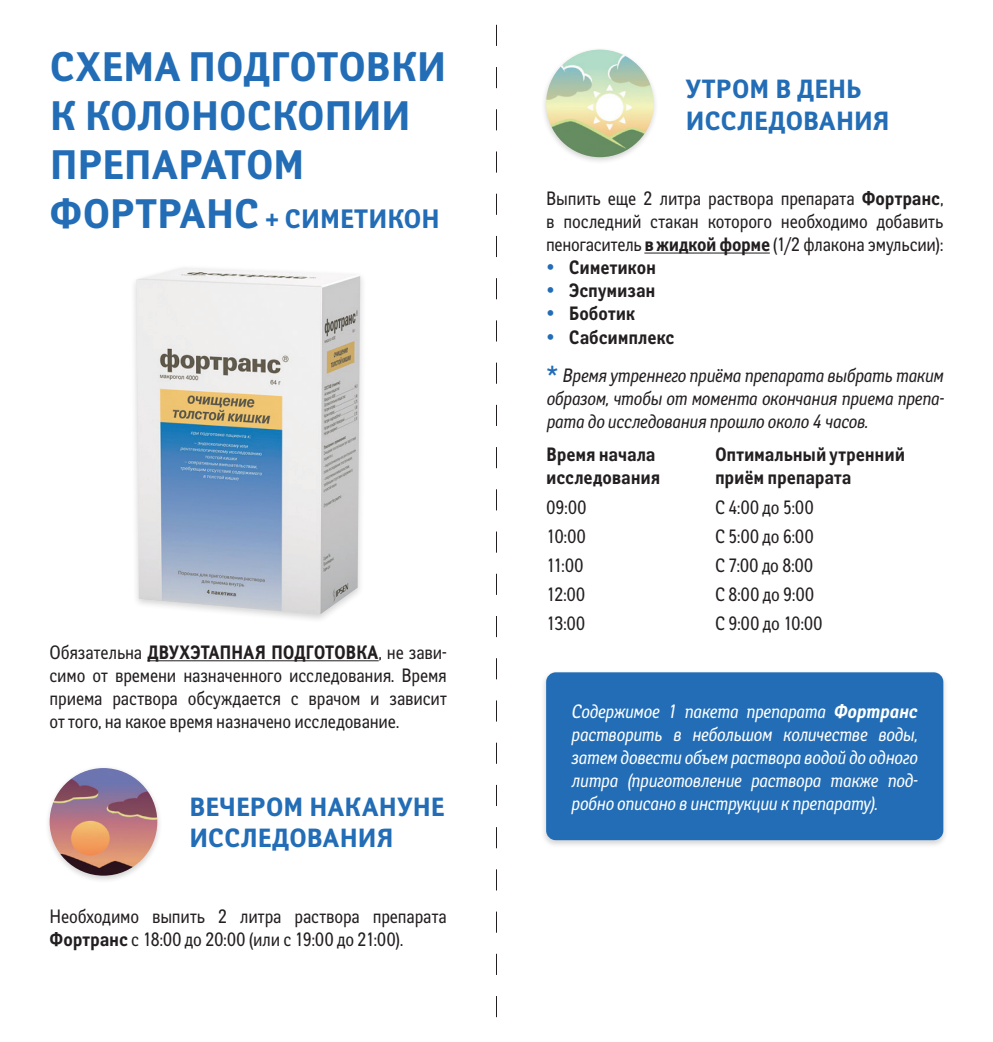
<style>
.page{position:relative;width:993px;height:1042px;background:#fff}
.page>*{position:absolute;margin:0;border:0;box-sizing:border-box;transform-origin:0 0}
.t1{font:700 41.12px/49.4px "Yanus C";letter-spacing:-.02em;color:#226db6;scale:.95 1}
.t2{font:700 26.6px "Yanus C";letter-spacing:-.025em;color:#226db6;scale:.95 1}
.t3{font:700 26.25px/31.5px "Yanus C";letter-spacing:-.015em;color:#226db6;scale:.95 1}
.t4{font:19.25px/23.1px "Yanus C";letter-spacing:-.01em;color:#231f20;text-align:justify;scale:.85 1}
.t5{font:italic 19.25px/23.1px "Yanus C";letter-spacing:-.01em;color:#fff;text-align:justify;scale:.85 1}
.t6{font:italic 19.25px/23.1px "Yanus C";letter-spacing:-.01em;color:#231f20;text-align:justify;scale:.85 1}
.t7{font:700 19.25px/23.1px "Yanus C";letter-spacing:-.01em;color:#231f20;scale:.85 1}
.s1{font-size:41.12px}
.s2{font-weight:700}
.s3{color:#226db6}
</style>
<div class="page">
<hr style="left:147px;top:660px;width:231px;height:1px;background:#231f20">
<hr style="left:644px;top:253px;width:125px;height:1px;background:#231f20">
<div style="left:540px;top:47px;width:119px;height:118px;background:#231f20;opacity:.19"></div>
<img style="left:546px;top:50px;width:107px;height:107px;border-radius:54px">
<div style="left:44px;top:765px;width:119px;height:118px;background:#231f20;opacity:.19"></div>
<img style="left:50px;top:768px;width:107px;height:107px;border-radius:54px">
<div style="left:541px;top:669px;width:407px;height:179px;background:#231f20;opacity:.19"></div>
<div style="left:546px;top:672px;width:397px;height:168px;background:#226db6;border-radius:10px"></div>
<div style="left:130px;top:264px;width:236px;height:360px;background:#231f20;opacity:.19"></div>
<img style="left:136px;top:267px;width:224px;height:348px">
<svg style="left:496px;top:25px;width:1px;height:992px"></svg>
<p class="t1" style="left:50px;top:43px;width:419px">СХЕМА ПОДГОТОВКИ<br>К КОЛОНОСКОПИИ<br>ПРЕПАРАТОМ</p>
<p class="t2" style="left:50px;top:204px;width:412px"><span class="s1">ФОРТРАНС</span> + СИМЕТИКОН</p>
<p class="t4" style="left:50px;top:640px;width:468px">Обязательна <span class="s2">ДВУХЭТАПНАЯ ПОДГОТОВКА</span>, не зави&shy;симо от времени назначенного исследования. Время приема раствора обсуждается с врачом и зависит от того, на какое время назначено исследование.</p>
<p class="t3" style="left:189px;top:792px;width:270px">ВЕЧЕРОМ НАКАНУНЕ<br>ИССЛЕДОВАНИЯ</p>
<p class="t4" style="left:50px;top:905px;width:468px">Необходимо выпить 2 литра раствора препарата<br><span class="s2">Фортранс</span> с 18:00 до 20:00 (или с 19:00 до 21:00).</p>
<p class="t3" style="left:685px;top:74px;width:217px">УТРОМ В ДЕНЬ<br>ИССЛЕДОВАНИЯ</p>
<p class="t4" style="left:546px;top:187px;width:468px">Выпить еще 2 литра раствора препарата <span class="s2">Фортранс</span>, в последний стакан которого необходимо добавить пеногаситель <span class="s2">в жидкой форме</span> (1/2 флакона эмульсии):</p>
<p class="t7" style="left:546px;top:257px;width:131px"><span class="s3">•</span> Симетикон</p>
<p class="t7" style="left:546px;top:280px;width:130px"><span class="s3">•</span> Эспумизан</p>
<p class="t7" style="left:546px;top:303px;width:106px"><span class="s3">•</span> Боботик</p>
<p class="t7" style="left:546px;top:326px;width:152px"><span class="s3">•</span> Сабсимплекс</p>
<p class="t6" style="left:546px;top:363px;width:469px"><sup>➢</sup> Время утреннего приёма препарата выбрать таким образом, чтобы от момента окончания приема препа&shy;рата до исследования прошло около 4 часов.</p>
<p class="t7" style="left:546px;top:444px;width:136px">Время начала исследования</p>
<p class="t7" style="left:714px;top:444px;width:225px">Оптимальный утренний приём препарата</p>
<p class="t4" style="left:546px;top:495px;width:49px">09:00</p>
<p class="t4" style="left:714px;top:495px;width:118px">С 4:00 до 5:00</p>
<p class="t4" style="left:546px;top:524px;width:48px">10:00</p>
<p class="t4" style="left:714px;top:524px;width:118px">С 5:00 до 6:00</p>
<p class="t4" style="left:546px;top:553px;width:46px">11:00</p>
<p class="t4" style="left:714px;top:553px;width:117px">С 7:00 до 8:00</p>
<p class="t4" style="left:546px;top:583px;width:48px">12:00</p>
<p class="t4" style="left:714px;top:583px;width:118px">С 8:00 до 9:00</p>
<p class="t4" style="left:546px;top:612px;width:48px">13:00</p>
<p class="t4" style="left:714px;top:612px;width:128px">С 9:00 до 10:00</p>
<p class="t5" style="left:570px;top:699px;width:409px">Содержимое 1 пакета препарата <span class="s2">Фортранс </span>растворить в небольшом количестве воды, затем довести объем раствора водой до одного литра (приготовление раствора также под&shy;робно описано в инструкции к препарату).</p>
</div>
